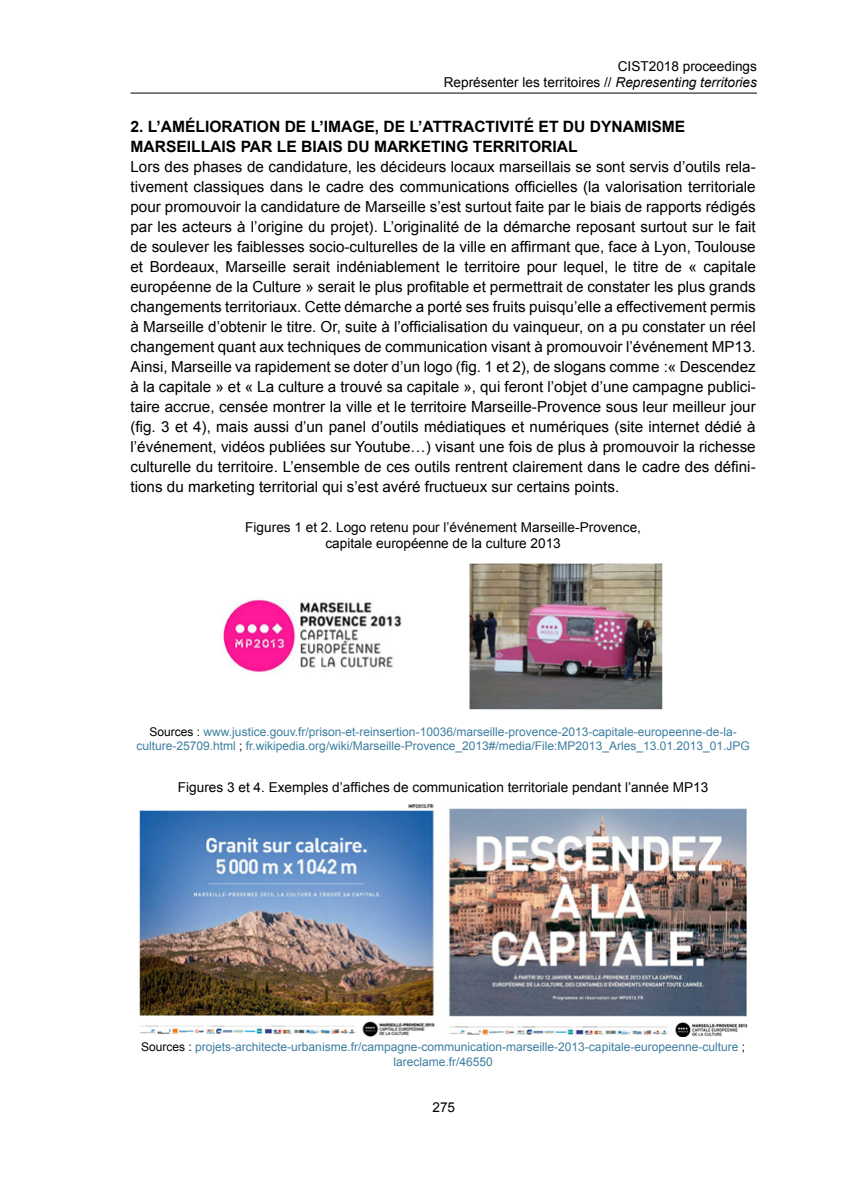
<style>
.page{position:relative;width:841px;height:1190px;background:#fff}
.page>*{position:absolute;margin:0;border:0;box-sizing:border-box;transform-origin:0 0}
.Titre_2___auteurs__r{font:700 15.6px/20px "Arial";color:#000}
.t1{font:15.2px/20px "Arial";color:#000;text-align:justify}
.t2{font:13.6px/16.4px "Arial";color:#000;text-align:right}
.figure-source{font:12px/14.4px "Arial";color:#3e7e9f;text-align:center}
.s1{font-style:italic}
.s2{color:#000}
</style>
<div class="page">
<hr style="left:130px;top:93px;width:626px;height:1px;background:#000">
<img style="left:222px;top:563px;width:441px;height:147px">
<img style="left:139px;top:804px;width:609px;height:232px">
<p class="t2" style="left:443px;top:58px;width:314px">CIST2018 proceedings<br>Représenter les territoires // <span class="s1">Representing territories</span></p>
<p class="Titre_2___auteurs__r" style="left:130px;top:117px;width:556px">2. L’AMÉLIORATION DE L’IMAGE, DE L’ATTRACTIVITÉ ET DU DYNAMISME<br>MARSEILLAIS PAR LE BIAIS DU MARKETING TERRITORIAL</p>
<p class="t1" style="left:130px;top:157px;width:626px">Lors des phases de candidature, les décideurs locaux marseillais se sont servis d’outils rela&shy;tivement classiques dans le cadre des communications officielles (la valorisation territoriale pour promouvoir la candidature de Marseille s’est surtout faite par le biais de rapports rédigés par les acteurs à l’origine du projet). L’originalité de la démarche reposant surtout sur le fait de soulever les faiblesses socio-culturelles de la ville en affirmant que, face à Lyon, Toulouse et Bordeaux, Marseille serait indéniablement le territoire pour lequel, le titre de « capitale européenne de la Culture » serait le plus profitable et permettrait de constater les plus grands changements territoriaux. Cette démarche a porté ses fruits puisqu’elle a effectivement permis à Marseille d’obtenir le titre. Or, suite à l’officialisation du vainqueur, on a pu constater un réel changement quant aux techniques de communication visant à promouvoir l’événement MP13.<br>Ainsi, Marseille va rapidement se doter d’un logo (fig. 1 et 2), de slogans comme :« Descendez à la capitale » et « La culture a trouvé sa capitale », qui feront l’objet d’une campagne publici&shy;taire accrue, censée montrer la ville et le territoire Marseille-Provence sous leur meilleur jour (fig. 3 et 4), mais aussi d’un panel d’outils médiatiques et numériques (site internet dédié à l’événement, vidéos publiées sur Youtube…) visant une fois de plus à promouvoir la richesse culturelle du territoire. L’ensemble de ces outils rentrent clairement dans le cadre des défini&shy;tions du marketing territorial qui s’est avéré fructueux sur certains points.</p>
<p class="t2" style="left:245px;top:519px;width:397px;text-align:center">Figures 1 et 2. Logo retenu pour l’événement Marseille-Provence, capitale européenne de la culture 2013</p>
<p class="figure-source" style="left:136px;top:724px;width:614px"><span class="s2">Sources :</span> www.justice.gouv.fr/prison-et-reinsertion-10036/marseille-provence-2013-capitale-europeenne-de-la&shy;culture-25709.html <span class="s2">;</span> fr.wikipedia.org/wiki/Marseille-Provence_2013#/media/File:MP2013_Arles_13.01.2013_01.JPG</p>
<p class="t2" style="left:178px;top:779px;width:531px">Figures 3 et 4. Exemples d’affiches de communication territoriale pendant l’année MP13</p>
<p class="figure-source" style="left:141px;top:1040px;width:605px"><span class="s2">Sources :</span> projets-architecte-urbanisme.fr/campagne-communication-marseille-2013-capitale-europeenne-culture <span class="s2">; </span>lareclame.fr/46550</p>
<p class="t2" style="left:432px;top:1099px;width:24px">275</p>
</div>
